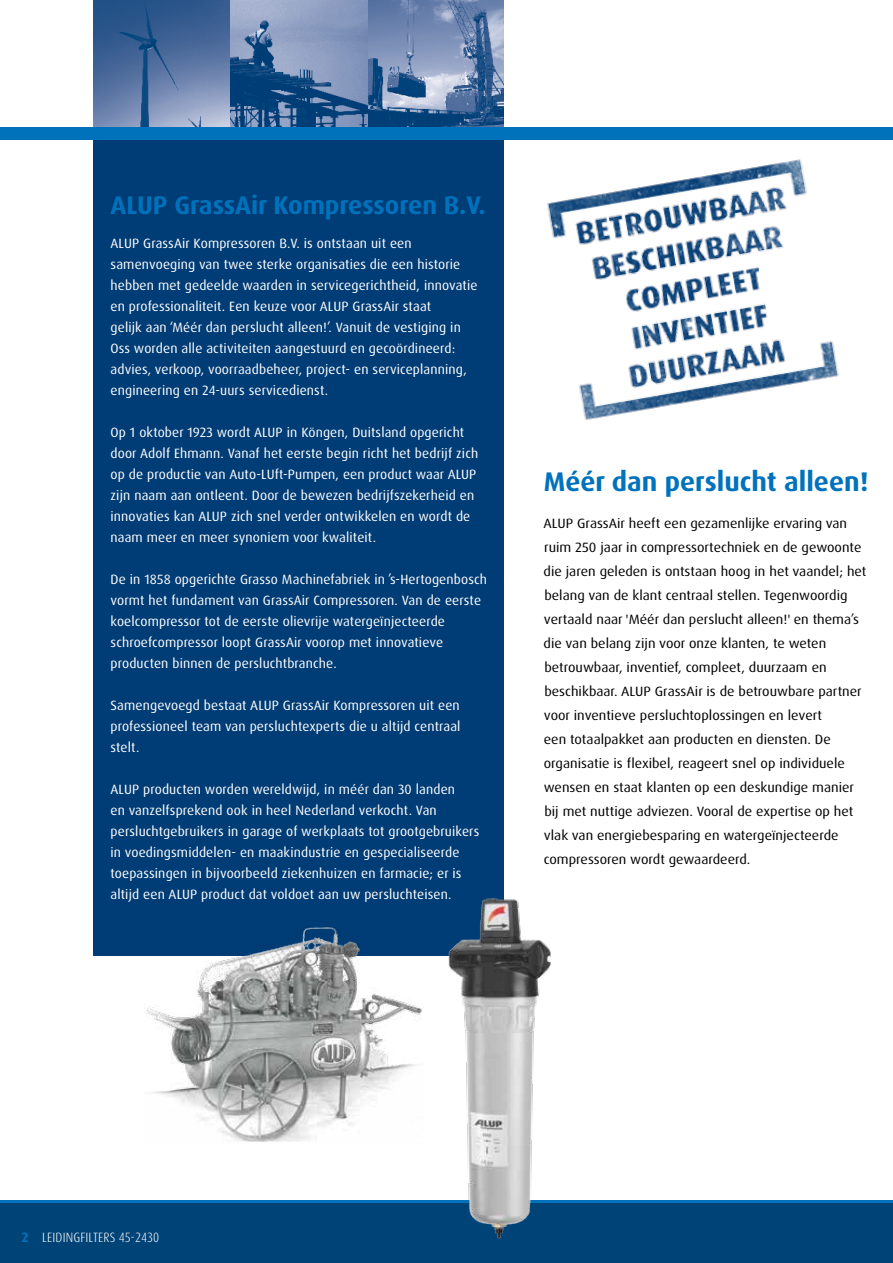
<style>
.page{position:relative;width:893px;height:1263px;background:#fff}
.page>*{position:absolute;margin:0;border:0;box-sizing:border-box;transform-origin:0 0}
.t1{font:700 27px "Dax Pro";color:#0072bc}
.t2{font:700 25.5px "Dax Pro";color:#0072bc}
.t3{font:13.5px/21px "Dax Pro";letter-spacing:.01em;color:#fff}
.t4{font:13.5px/24px "Dax Pro";color:#000;scale:1.05 1}
.t5{font:300 condensed 13.5px "Dax Pro";letter-spacing:.01em;color:#fff}
.s1{font-weight:700;font-stretch:normal;color:#0072bc}
</style>
<div class="page">
<div style="left:0;top:1202px;width:893px;height:61px;background:#004377"></div>
<hr style="left:0;top:1200px;width:893px;height:3px;background:#0072bc">
<div style="left:94px;top:32px;width:410px;height:923px;background:#003c75"></div>
<img style="left:547px;top:159px;width:292px;height:261px">
<img style="left:144px;top:926px;width:263px;height:216px">
<img style="left:94px;top:0;width:410px;height:128px">
<div style="left:0;top:128px;width:893px;height:12px;background:#0072bc"></div>
<img style="left:407px;top:898px;width:144px;height:341px">
<h2 class="t2" style="left:111px;top:188px;width:376px">ALUP GrassAir Kompressoren B.V.</h2>
<p class="t3" style="left:111px;top:232px;width:368px">ALUP GrassAir Kompressoren B.V. is ontstaan uit een samenvoeging van twee sterke organisaties die een historie hebben met gedeelde waarden in servicegerichtheid, innovatie en professionaliteit. Een keuze voor ALUP GrassAir staat<br>gelijk aan ‘Méér dan perslucht alleen!’. Vanuit de vestiging in Oss worden alle activiteiten aangestuurd en gecoördineerd: advies, verkoop, voorraadbeheer, project- en serviceplanning, engineering en 24-uurs servicedienst.</p>
<p class="t3" style="left:111px;top:422px;width:369px">Op 1 oktober 1923 wordt ALUP in Köngen, Duitsland opgericht door Adolf Ehmann. Vanaf het eerste begin richt het bedrijf zich op de productie van Auto-LUft-Pumpen, een product waar ALUP zijn naam aan ontleent. Door de bewezen bedrijfszekerheid en innovaties kan ALUP zich snel verder ontwikkelen en wordt de naam meer en meer synoniem voor kwaliteit.</p>
<p class="t3" style="left:111px;top:569px;width:378px">De in 1858 opgerichte Grasso Machinefabriek in ’s-Hertogenbosch vormt het fundament van GrassAir Compressoren. Van de eerste koelcompressor tot de eerste olievrije watergeïnjecteerde schroefcompressor loopt GrassAir voorop met innovatieve producten binnen de persluchtbranche.</p>
<p class="t3" style="left:111px;top:695px;width:351px;text-align:justify">Samengevoegd bestaat ALUP GrassAir Kompressoren uit een professioneel team van persluchtexperts die u altijd centraal stelt.</p>
<p class="t3" style="left:111px;top:779px;width:370px">ALUP producten worden wereldwijd, in méér dan 30 landen<br>en vanzelfsprekend ook in heel Nederland verkocht. Van persluchtgebruikers in garage of werkplaats tot grootgebruikers in voedingsmiddelen- en maakindustrie en gespecialiseerde toepassingen in bijvoorbeeld ziekenhuizen en farmacie; er is altijd een ALUP product dat voldoet aan uw persluchteisen.</p>
<h1 class="t1" style="left:544px;top:464px;width:326px">Méér dan perslucht alleen!</h1>
<p class="t4" style="left:544px;top:511px;width:309px">ALUP GrassAir heeft een gezamenlijke ervaring van ruim 250 jaar in compressortechniek en de gewoonte die jaren geleden is ontstaan hoog in het vaandel; het belang van de klant centraal stellen. Tegenwoordig vertaald naar 'Méér dan perslucht alleen!' en thema’s die van belang zijn voor onze klanten, te weten betrouwbaar, inventief, compleet, duurzaam en beschikbaar. ALUP GrassAir is de betrouwbare partner voor inventieve persluchtoplossingen en levert<br>een totaalpakket aan producten en diensten. De organisatie is flexibel, reageert snel op individuele wensen en staat klanten op een deskundige manier bij met nuttige adviezen. Vooral de expertise op het vlak van energiebesparing en watergeïnjecteerde compressoren wordt gewaardeerd.</p>
<p class="t5" style="left:22px;top:1228px;width:139px"><span class="s1">2</span> LEIDINGFILTERS 45-2430</p>
</div>
